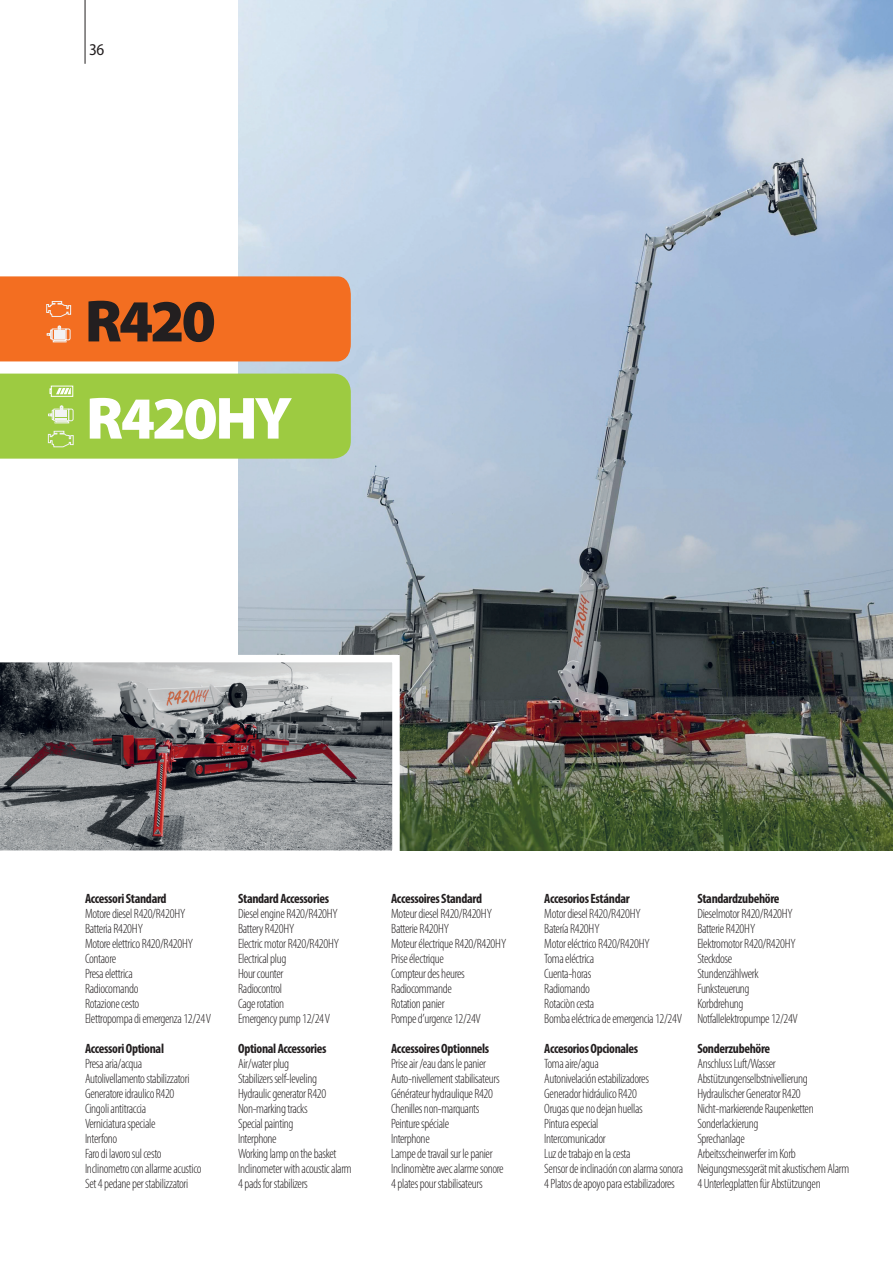
<style>
.page{position:relative;width:893px;height:1263px;background:#fff}
.page>*{position:absolute;margin:0;border:0;box-sizing:border-box;transform-origin:0 0}
.t1{font:900 60px "Myriad Pro";letter-spacing:-.05em;color:#fff}
.t2{font:900 60px "Myriad Pro";color:#231f20}
.t3{font:semi-condensed 16.5px "Myriad Pro";color:#231f20}
.t4{font:300 condensed 13.5px/15px "Myriad Pro";letter-spacing:-.025em;color:#231f20}
.t5{font:700 condensed 13.5px "Myriad Pro";letter-spacing:-.025em;color:#231f20}
</style>
<div class="page">
<hr style="left:85px;top:0;width:1px;height:64px;background:#231f20">
<img style="left:238px;top:0;width:655px;height:850px">
<svg style="left:0;top:655px;width:400px;height:196px;background:#8c888b"></svg>
<div style="left:0;top:374px;width:351px;height:85px;background:#9dcb41"></div>
<div style="left:0;top:276px;width:351px;height:85px;background:#f36e21"></div>
<p class="t3" style="left:89px;top:39px;width:17px">36</p>
<h1 class="t2" style="left:85px;top:281px;width:133px">R420</h1>
<h1 class="t1" style="left:86px;top:378px;width:208px">R420HY</h1>
<p class="t5" style="left:85px;top:890px;width:83px">Accessori Standard</p>
<p class="t4" style="left:85px;top:906px;width:128px">Motore diesel R420/R420HY<br>Batteria R420HY<br>Motore elettrico R420/R420HY<br>Contaore<br>Presa elettrica<br>Radiocomando<br>Rotazione cesto<br>Elettropompa di emergenza 12/24 V</p>
<p class="t5" style="left:85px;top:1040px;width:81px">Accessori Optional</p>
<p class="t4" style="left:85px;top:1056px;width:118px">Presa aria/acqua<br>Autolivellamento stabilizzatori<br>Generatore idraulico R420<br>Cingoli antitraccia<br>Verniciatura speciale<br>Interfono<br>Faro di lavoro sul cesto<br>Inclinometro con allarme acustico<br>Set 4 pedane per stabilizzatori</p>
<p class="t5" style="left:238px;top:890px;width:92px">Standard Accessories</p>
<p class="t4" style="left:238px;top:906px;width:103px">Diesel engine R420/R420HY<br>Battery R420HY<br>Electric motor R420/R420HY<br>Electrical plug<br>Hour counter<br>Radiocontrol<br>Cage rotation<br>Emergency pump 12/24 V</p>
<p class="t5" style="left:238px;top:1040px;width:90px">Optional Accessories</p>
<p class="t4" style="left:238px;top:1056px;width:115px">Air/water plug<br>Stabilizers self-leveling<br>Hydraulic generator R420<br>Non-marking tracks<br>Special painting<br>Interphone<br>Working lamp on the basket<br>Inclinometer with acoustic alarm<br>4 pads for stabilizers</p>
<p class="t5" style="left:391px;top:890px;width:92px">Accessoires Standard</p>
<p class="t4" style="left:391px;top:906px;width:117px">Moteur diesel R420/R420HY<br>Batterie R420HY<br>Moteur électrique R420/R420HY<br>Prise électrique<br>Compteur des heures<br>Radiocommande<br>Rotation panier<br>Pompe d’urgence 12/24V</p>
<p class="t5" style="left:391px;top:1040px;width:100px">Accessoires Optionnels</p>
<p class="t4" style="left:391px;top:1056px;width:114px">Prise air /eau dans le panier<br>Auto-nivellement stabilisateurs<br>Générateur hydraulique R420<br>Chenilles non-marquants<br>Peinture spéciale<br>Interphone<br>Lampe de travail sur le panier<br>Inclinomètre avec alarme sonore<br>4 plates pour stabilisateurs</p>
<p class="t5" style="left:544px;top:890px;width:87px">Accesorios Estándar</p>
<p class="t4" style="left:544px;top:906px;width:139px">Motor diesel R420/R420HY<br>Batería R420HY<br>Motor eléctrico R420/R420HY<br>Toma eléctrica<br>Cuenta-horas<br>Radiomando<br>Rotaciòn cesta<br>Bomba eléctrica de emergencia 12/24V</p>
<p class="t5" style="left:544px;top:1040px;width:96px">Accesorios Opcionales</p>
<p class="t4" style="left:544px;top:1056px;width:140px">Toma aire/agua<br>Autonivelación estabilizadores<br>Generador hidráulico R420<br>Orugas que no dejan huellas<br>Pintura especial<br>Intercomunicador<br>Luz de trabajo en la cesta<br>Sensor de inclinación con alarma sonora<br>4 Platos de apoyo para estabilizadores</p>
<p class="t5" style="left:697px;top:890px;width:84px">Standardzubehöre</p>
<p class="t4" style="left:697px;top:906px;width:102px">DieselmotorR420/R420HY<br>Batterie R420HY<br>Elektromotor R420/R420HY<br>Steckdose<br>Stundenzählwerk<br>Funksteuerung<br>Korbdrehung<br>Notfallelektropumpe 12/24V</p>
<p class="t5" style="left:697px;top:1040px;width:74px">Sonderzubehöre</p>
<p class="t4" style="left:697px;top:1056px;width:153px">Anschluss Luft/Wasser<br>Abstützungenselbstnivellierung<br>Hydraulischer Generator R420<br>Nicht-markierende Raupenketten<br>Sonderlackierung<br>Sprechanlage<br>Arbeitsscheinwerfer im Korb<br>Neigungsmessgerät mit akustischem Alarm<br>4 Unterlegplatten für Abstützungen</p>
</div>
